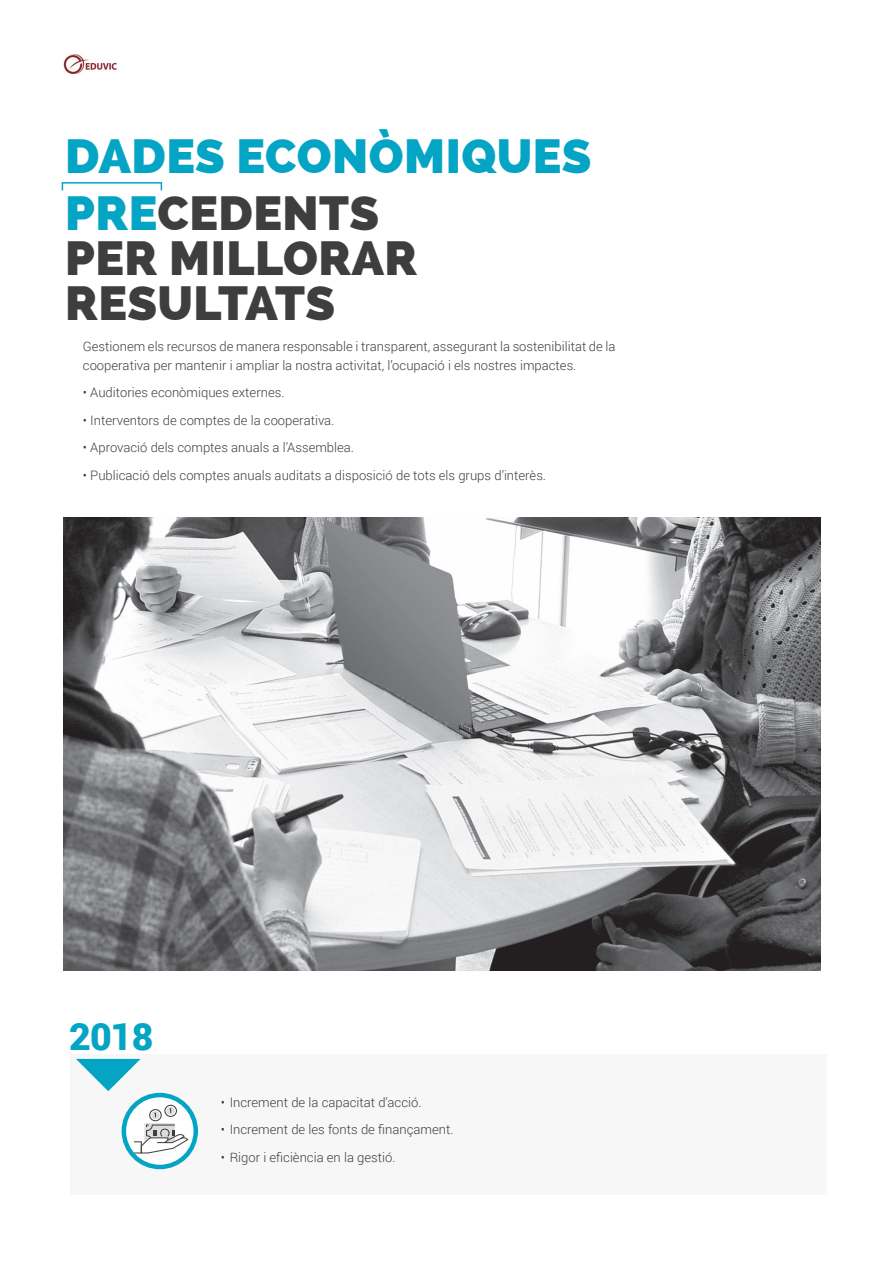
<style>
.page{position:relative;width:893px;height:1263px;background:#fff}
.page>*{position:absolute;margin:0;border:0;box-sizing:border-box;transform-origin:0 0}
.t1{font:800 48px/45px "Raleway";letter-spacing:.01em;color:#3e3e3f}
.t2{font:800 48px "Raleway";letter-spacing:.01em;color:#03a4c4}
.t3{font:900 37.5px "Roboto";color:#03a4c4}
.t4{font:300 13.05px/19px "Roboto";color:#3e3e3f}
.s1{color:#03a4c4}
</style>
<div class="page">
<img style="left:64px;top:54px;width:53px;height:19px">
<svg style="left:62px;top:182px;width:100px;height:8px"></svg>
<div style="left:71px;top:1054px;width:756px;height:140px;background:#f7f7f8"></div>
<svg style="left:76px;top:1059px;width:65px;height:32px"></svg>
<img style="left:64px;top:517px;width:757px;height:454px">
<svg style="left:124px;top:1095px;width:72px;height:72px"></svg>
<svg style="left:134px;top:1105px;width:55px;height:48px"></svg>
<div style="left:122px;top:1093px;width:76px;height:76px;border:4px solid #03a4c4;border-radius:50%"></div>
<h1 class="t2" style="left:65px;top:128px;width:528px">DADES ECONÒMIQUES</h1>
<h1 class="t1" style="left:65px;top:191px;width:354px"><span class="s1">PRE</span>CEDENTS<br>PER MILLORAR<br>RESULTATS</h1>
<p class="t4" style="left:83px;top:336px;width:534px">Gestionem els recursos de manera responsable i transparent, assegurant la sostenibilitat de la cooperativa per mantenir i ampliar la nostra activitat, l’ocupació i els nostres impactes.</p>
<p class="t4" style="left:83px;top:383px;width:203px">• Auditories econòmiques externes.</p>
<p class="t4" style="left:83px;top:410px;width:253px">• Interventors de comptes de la cooperativa.</p>
<p class="t4" style="left:83px;top:438px;width:273px">• Aprovació dels comptes anuals a l’Assemblea.</p>
<p class="t4" style="left:83px;top:465px;width:465px">• Publicació dels comptes anuals auditats a disposició de tots els grups d’interès.</p>
<h2 class="t3" style="left:69px;top:1011px;width:86px">2018</h2>
<p class="t4" style="left:221px;top:1092px;width:202px">• Increment de la capacitat d’acció.</p>
<p class="t4" style="left:221px;top:1119px;width:234px">• Increment de les fonts de finançament.</p>
<p class="t4" style="left:221px;top:1147px;width:176px">• Rigor i eficiència en la gestió.</p>
</div>
